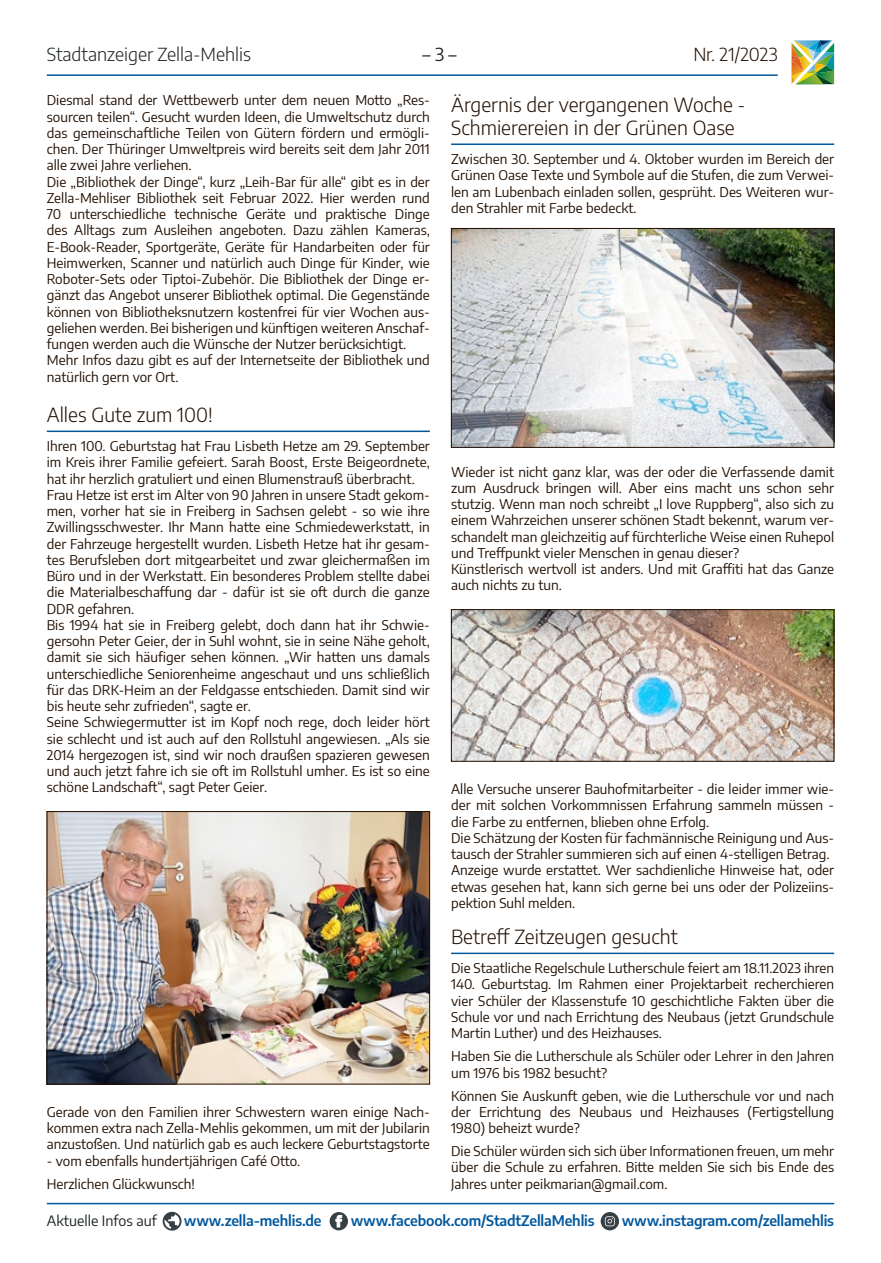
<style>
.page{position:relative;width:881px;height:1263px;background:#fff}
.page>*{position:absolute;margin:0;border:0;box-sizing:border-box;transform-origin:0 0}
.t1{font:300 19.5px/23.4px "Encode Sans";color:#200e00}
.t2{font:300 18px "Encode Sans";color:#1c2321}
.t3{font:300 18px "Encode Sans";letter-spacing:-.01em;color:#200e00}
.t4{font:18px "Encode Sans";color:#1c2321}
.t5{font:600 14.25px "Encode Sans";letter-spacing:-.01em;color:#00579d}
.t6{font:14.25px "Encode Sans";color:#1c2321}
.t7{font:13.5px/16.2px "Encode Sans";color:#200e00}
</style>
<div class="page">
<hr style="left:47px;top:1203px;width:786px;height:1px;background:#00579d">
<svg style="left:162px;top:1212px;width:19px;height:18px"></svg>
<svg style="left:329px;top:1212px;width:19px;height:18px"></svg>
<svg style="left:335px;top:1215px;width:7px;height:12px"></svg>
<svg style="left:600px;top:1212px;width:18px;height:18px"></svg>
<svg style="left:604px;top:1216px;width:10px;height:10px"></svg>
<hr style="left:47px;top:74px;width:730px;height:2px;background:#00579d">
<img style="left:791px;top:40px;width:42px;height:44px">
<hr style="left:47px;top:431px;width:382px;height:1px;background:#00579d">
<img style="left:49px;top:813px;width:378px;height:269px">
<div style="left:47px;top:811px;width:382px;height:273px;border:1px solid #200e00"></div>
<hr style="left:451px;top:143px;width:382px;height:2px;background:#00579d">
<hr style="left:451px;top:953px;width:382px;height:1px;background:#00579d">
<img style="left:453px;top:230px;width:378px;height:216px">
<div style="left:451px;top:228px;width:382px;height:220px;border:1px solid #200e00"></div>
<img style="left:453px;top:611px;width:378px;height:148px">
<div style="left:451px;top:609px;width:382px;height:152px;border:1px solid #200e00"></div>
<h2 class="t2" style="left:47px;top:42px;width:206px">Stadtanzeiger Zella-Mehlis</h2>
<h2 class="t4" style="left:422px;top:42px;width:36px">– 3 –</h2>
<h2 class="t3" style="left:693px;top:42px;width:86px">Nr. 21/2023</h2>
<p class="t7" style="left:47px;top:92px;width:384px">Diesmal stand der Wettbewerb unter dem neuen Motto „Res&shy;sourcen teilen“. Gesucht wurden Ideen, die Umweltschutz durch das gemeinschaftliche Teilen von Gütern fördern und ermögli&shy;chen. Der Thüringer Umweltpreis wird bereits seit dem Jahr 2011 alle zwei Jahre verliehen.<br>Die „Bibliothek der Dinge“, kurz „Leih-Bar für alle“ gibt es in der Zella-Mehliser Bibliothek seit Februar 2022. Hier werden rund 70 unterschiedliche technische Geräte und praktische Dinge des Alltags zum Ausleihen angeboten. Dazu zählen Kameras, E-Book-Reader, Sportgeräte, Geräte für Handarbeiten oder für Heimwerken, Scanner und natürlich auch Dinge für Kinder, wie Roboter-Sets oder Tiptoi-Zubehör. Die Bibliothek der Dinge er&shy;gänzt das Angebot unserer Bibliothek optimal. Die Gegenstände können von Bibliotheksnutzern kostenfrei für vier Wochen aus&shy;geliehen werden. Bei bisherigen und künftigen weiteren Anschaf&shy;fungen werden auch die Wünsche der Nutzer berücksichtigt.<br>Mehr Infos dazu gibt es auf der Internetseite der Bibliothek und natürlich gern vor Ort.</p>
<h1 class="t1" style="left:47px;top:402px;width:167px">Alles Gute zum 100!</h1>
<p class="t7" style="left:47px;top:437px;width:384px">Ihren 100. Geburtstag hat Frau Lisbeth Hetze am 29. September im Kreis ihrer Familie gefeiert. Sarah Boost, Erste Beigeordnete, hat ihr herzlich gratuliert und einen Blumenstrauß überbracht.<br>Frau Hetze ist erst im Alter von 90 Jahren in unsere Stadt gekom&shy;men, vorher hat sie in Freiberg in Sachsen gelebt - so wie ihre Zwillingsschwester. Ihr Mann hatte eine Schmiedewerkstatt, in der Fahrzeuge hergestellt wurden. Lisbeth Hetze hat ihr gesam&shy;tes Berufsleben dort mitgearbeitet und zwar gleichermaßen im Büro und in der Werkstatt. Ein besonderes Problem stellte dabei die Materialbeschaffung dar - dafür ist sie oft durch die ganze DDR gefahren.<br>Bis 1994 hat sie in Freiberg gelebt, doch dann hat ihr Schwie&shy;gersohn Peter Geier, der in Suhl wohnt, sie in seine Nähe geholt, damit sie sich häufiger sehen können. „Wir hatten uns damals unterschiedliche Seniorenheime angeschaut und uns schließlich für das DRK-Heim an der Feldgasse entschieden. Damit sind wir bis heute sehr zufrieden“, sagte er.<br>Seine Schwiegermutter ist im Kopf noch rege, doch leider hört sie schlecht und ist auch auf den Rollstuhl angewiesen. „Als sie 2014 hergezogen ist, sind wir noch draußen spazieren gewesen und auch jetzt fahre ich sie oft im Rollstuhl umher. Es ist so eine schöne Landschaft“, sagt Peter Geier.</p>
<h1 class="t1" style="left:451px;top:92px;width:296px">Ärgernis der vergangenen Woche -<br>Schmierereien in der Grünen Oase</h1>
<p class="t7" style="left:451px;top:150px;width:384px;text-align:justify">Zwischen 30. September und 4. Oktober wurden im Bereich der Grünen Oase Texte und Symbole auf die Stufen, die zum Verwei&shy;len am Lubenbach einladen sollen, gesprüht. Des Weiteren wur&shy;den Strahler mit Farbe bedeckt.</p>
<p class="t7" style="left:451px;top:463px;width:384px">Wieder ist nicht ganz klar, was der oder die Verfassende damit zum Ausdruck bringen will. Aber eins macht uns schon sehr stutzig. Wenn man noch schreibt „I love Ruppberg“, also sich zu einem Wahrzeichen unserer schönen Stadt bekennt, warum ver&shy;schandelt man gleichzeitig auf fürchterliche Weise einen Ruhepol und Treffpunkt vieler Menschen in genau dieser?<br>Künstlerisch wertvoll ist anders. Und mit Graffiti hat das Ganze auch nichts zu tun.</p>
<p class="t7" style="left:451px;top:780px;width:384px">Alle Versuche unserer Bauhofmitarbeiter - die leider immer wie&shy;der mit solchen Vorkommnissen Erfahrung sammeln müssen - die Farbe zu entfernen, blieben ohne Erfolg.<br>Die Schätzung der Kosten für fachmännische Reinigung und Aus&shy;tausch der Strahler summieren sich auf einen 4-stelligen Betrag.<br>Anzeige wurde erstattet. Wer sachdienliche Hinweise hat, oder etwas gesehen hat, kann sich gerne bei uns oder der Polizeiins&shy;pektion Suhl melden.</p>
<h1 class="t1" style="left:451px;top:924px;width:228px">Betreff Zeitzeugen gesucht</h1>
<p class="t7" style="left:451px;top:959px;width:384px;text-align:justify">Die Staatliche Regelschule Lutherschule feiert am 18.11.2023 ihren 140. Geburtstag. Im Rahmen einer Projektarbeit recherchieren vier Schüler der Klassenstufe 10 geschichtliche Fakten über die Schule vor und nach Errichtung des Neubaus (jetzt Grundschule Martin Luther) und des Heizhauses.</p>
<p class="t7" style="left:451px;top:1047px;width:384px">Haben Sie die Lutherschule als Schüler oder Lehrer in den Jahren um 1976 bis 1982 besucht?</p>
<p class="t7" style="left:451px;top:1087px;width:384px;text-align:justify">Können Sie Auskunft geben, wie die Lutherschule vor und nach der Errichtung des Neubaus und Heizhauses (Fertigstellung 1980) beheizt wurde?</p>
<p class="t7" style="left:451px;top:1142px;width:384px;text-align:justify">Die Schüler würden sich sich über Informationen freuen, um mehr über die Schule zu erfahren. Bitte melden Sie sich bis Ende des Jahres unter peikmarian@gmail.com.</p>
<p class="t7" style="left:47px;top:1103px;width:384px;text-align:justify">Gerade von den Familien ihrer Schwestern waren einige Nach&shy;kommen extra nach Zella-Mehlis gekommen, um mit der Jubilarin anzustoßen. Und natürlich gab es auch leckere Geburtstagstorte</p>
<p class="t7" style="left:47px;top:1148px;width:255px;line-height:23px">- vom ebenfalls hundertjährigen Café Otto.<br>Herzlichen Glückwunsch!</p>
<p class="t6" style="left:47px;top:1211px;width:111px">Aktuelle Infos auf</p>
<p class="t5" style="left:184px;top:1210px;width:139px">www.zella-mehlis.de</p>
<p class="t5" style="left:350px;top:1210px;width:245px">www.facebook.com/StadtZellaMehlis</p>
<p class="t5" style="left:621px;top:1210px;width:214px">www.instagram.com/zellamehlis</p>
</div>
